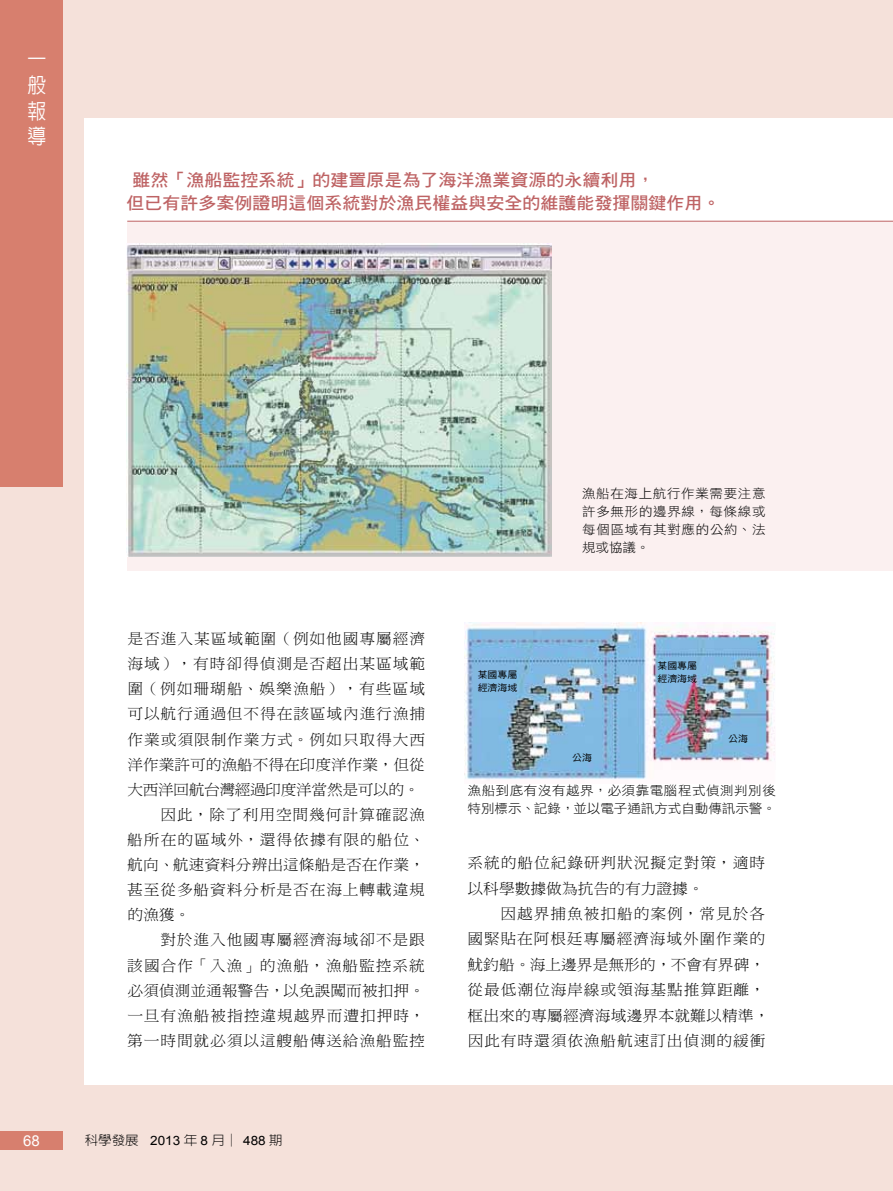
<style>
.page{position:relative;width:893px;height:1191px;background:#f5e1da}
.page>*{position:absolute;margin:0;border:0;box-sizing:border-box;transform-origin:0 0}
.t1{font:500 21px/25.7px "AR New Hei B5";color:#fff;text-align:justify;scale:.9 1}
.t2{font:17.1px/22.5px "DF Hei Std W7";color:#be6364;scale:1.05 1}
.t3{font:15px/25.3px "DF Ming Std W3";letter-spacing:.055em;color:#000;scale:1.05 1}
.t4{font:15px "DF Ming Std W3";color:#000;scale:1.05 1}
.t5{font:15px "DF Ming Std W3";letter-spacing:-.005em;color:#000;scale:1.05 1}
.t6{font:15px "DF Ming Std W3";letter-spacing:-.025em;color:#000;scale:1.05 1}
.t7{font:15px "Arial";color:#fff}
.t8{font:12.9px/18px "DF Hei Std W3";letter-spacing:.04em;color:#000;scale:1.05 1}
.t9{font:300 12.9px "AR New Hei B5";color:#000;scale:1.05 1}
.t10{font:9.45px/13.2px "DF Hei Std W5";color:#000;scale:1.05 1}
.s1{font-family:"Arial";font-weight:400}
</style>
<div class="page">
<div style="left:85px;top:118px;width:808px;height:966px;background:#fff"></div>
<div style="left:0;top:1131px;width:62px;height:18px;background:#d77f6e"></div>
<div style="left:0;top:0;width:62px;height:487px;background:#d77f6e"></div>
<div style="left:128px;top:221px;width:765px;height:350px;background:#fbf0f0"></div>
<img style="left:464px;top:623px;width:311px;height:158px">
<hr style="left:127px;top:221px;width:766px;height:1px;background:#be6364">
<img style="left:126px;top:243px;width:426px;height:314px">
<h1 class="t1" style="left:28px;top:47px;width:22px">一般報導</h1>
<p class="t2" style="left:126px;top:168px;width:567px;text-indent:6px">雖然「漁船監控系統」的建置原是為了海洋漁業資源的永續利用，<br>但已有許多案例證明這個系統對於漁民權益與安全的維護能發揮關鍵作用。</p>
<p class="t3" style="left:128px;top:626px;width:285px">是否進入某區域範圍（例如他國專屬經濟</p>
<p class="t3" style="left:128px;top:651px;width:285px">海域），有時卻得偵測是否超出某區域範</p>
<p class="t3" style="left:127px;top:676px;width:285px">圍（例如珊瑚船、娛樂漁船），有些區域</p>
<p class="t3" style="left:127px;top:701px;width:285px">可以航行通過但不得在該區域內進行漁捕</p>
<p class="t3" style="left:128px;top:726px;width:285px">作業或須限制作業方式。例如只取得大西</p>
<p class="t5" style="left:127px;top:756px;width:285px">洋作業許可的漁船不得在印度洋作業，但從</p>
<p class="t6" style="left:127px;top:781px;width:280px">大西洋回航台灣經過印度洋當然是可以的。</p>
<p class="t3" style="left:160px;top:801px;width:253px">因此，除了利用空間幾何計算確認漁</p>
<p class="t3" style="left:127px;top:826px;width:285px">船所在的區域外，還得依據有限的船位、</p>
<p class="t4" style="left:127px;top:856px;width:285px">航向、航速資料分辨出這條船是否在作業，</p>
<p class="t3" style="left:127px;top:877px;width:285px">甚至從多船資料分析是否在海上轉載違規</p>
<p class="t3" style="left:127px;top:902px;width:61px">的漁獲。</p>
<p class="t3" style="left:160px;top:927px;width:253px">對於進入他國專屬經濟海域卻不是跟</p>
<p class="t3" style="left:127px;top:952px;width:285px">該國合作「入漁」的漁船，漁船監控系統</p>
<p class="t4" style="left:127px;top:982px;width:285px">必須偵測並通報警告，以免誤闖而被扣押。</p>
<p class="t3" style="left:127px;top:1002px;width:285px">一旦有漁船被指控違規越界而遭扣押時，</p>
<p class="t3" style="left:127px;top:1027px;width:285px">第一時間就必須以這艘船傳送給漁船監控</p>
<p class="t8" style="left:582px;top:484px;width:176px;text-align:justify">漁船在海上航行作業需要注意許多無形的邊界線，每條線或每個區域有其對應的公約、法規或協議。</p>
<p class="t10" style="left:478px;top:667px;width:39px">某國專屬經濟海域</p>
<p class="t10" style="left:657px;top:658px;width:39px">某國專屬經濟海域</p>
<p class="t10" style="left:572px;top:750px;width:20px">公海</p>
<p class="t10" style="left:728px;top:732px;width:20px">公海</p>
<p class="t8" style="left:468px;top:781px;width:295px">漁船到底有沒有越界，必須靠電腦程式偵測判別後特別標示、記錄，並以電子通訊方式自動傳訊示警。</p>
<p class="t3" style="left:467px;top:850px;width:285px">系統的船位紀錄研判狀況擬定對策，適時以科學數據做為抗告的有力證據。</p>
<p class="t3" style="left:467px;top:900px;width:289px;text-indent:33px">因越界捕魚被扣船的案例，常見於各國緊貼在阿根廷專屬經濟海域外圍作業的魷釣船。海上邊界是無形的，不會有界碑，從最低潮位海岸線或領海基點推算距離，框出來的專屬經濟海域邊界本就難以精準，因此有時還須依漁船航速訂出偵測的緩衝</p>
<p class="t7" style="left:23px;top:1131px;width:18px">68</p>
<p class="t9" style="left:85px;top:1133px;width:190px">科學發展 <span class="s1">2013</span> 年 <span class="s1">8</span> 月│ <span class="s1">488</span> 期</p>
</div>
